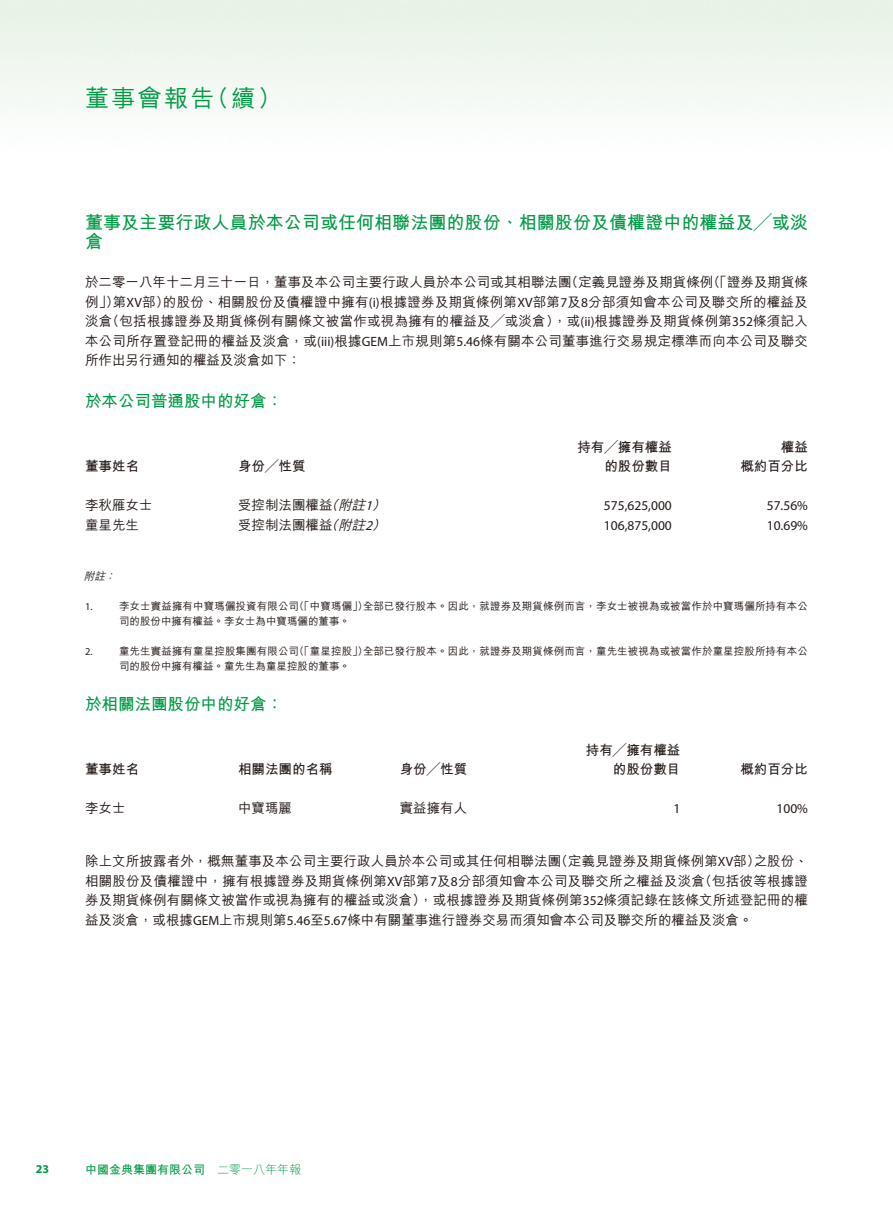
<style>
.page{position:relative;width:893px;height:1212px;background:#fff}
.page>*{position:absolute;margin:0;border:0;box-sizing:border-box;transform-origin:0 0}
.t1{font:500 24px "M Hei HK";letter-spacing:.1em;color:#009a45}
.t2{font:700 18px/19.5px "M Hei HK";letter-spacing:.005em;color:#009a45}
.t3{font:700 16.5px "M Hei HK";color:#009a45}
.t4{font:500 13.5px/19.5px "M Hei HK";letter-spacing:.01em;color:#231916}
.t5{font:700 13.5px/19.5px "M Hei HK";color:#231916;text-align:right}
.t6{font:13.5px "Myriad Pro";color:#231916}
.t7{font:italic 500 13.5px "M Hei HK";color:#231916}
.t8{font:700 12px "M Hei HK";color:#009a45}
.t9{font:300 12px "M Hei HK";color:#009a45}
.t10{font:700 12px "Myriad Pro";color:#009a45}
.t11{font:500 10.5px "M Hei HK";letter-spacing:.01em;color:#231916}
.t12{font:10.5px "Myriad Pro";color:#231916}
.t13{font:italic 500 10.5px "M Hei HK";color:#231916}
.s1{font-family:"Myriad Pro";font-weight:400}
.s2{font-style:italic}
</style>
<div class="page">
<h1 class="t1" style="left:85px;top:81px;width:131px">董事會報告</h1>
<h1 class="t1" style="left:205px;top:81px;width:78px">（續(</h1>
<h2 class="t2" style="left:85px;top:211px;width:724px">董事及主要行政人員於本公司或任何相聯法團的股份、相關股份及債權證中的權益及╱或淡倉</h2>
<p class="t4" style="left:707px;top:272px;width:103px">（「證券及期貨條</p>
<p class="t4" style="left:565px;top:272px;width:150px">（定義見證券及期貨條例</p>
<p class="t4" style="left:163px;top:272px;width:646px;text-indent:-78px">於二零一八年十二月三十一日，董事及本公司主要行政人員於本公司或其相聯法團<br>的股份、相關股份及債權證中擁有 <span class="s1">)i(</span> 根據證券及期貨條例第<span class="s1">XV</span>部第及<span class="s1">7 8</span>分部須知會本公司及聯交所的權益及</p>
<p class="t4" style="left:106px;top:291px;width:704px;text-indent:-21px">例」）<br>（包括根據證券及期貨條例有關條文被當作或視為擁有的權益及╱或淡倉，）或 <span class="s1">)i i(</span> 根據證券及期貨條例第<span class="s1">352</span>條須記入</p>
<p class="t4" style="left:113px;top:291px;width:58px">第<span class="s1">XV</span>部）</p>
<p class="t4" style="left:85px;top:311px;width:724px">淡倉<br>本公司所存置登記冊的權益及淡倉，或<span class="s1">(iii)</span>根據<span class="s1">GEM</span>上市規則第<span class="s1">5.46</span>條有關本公司董事進行交易規定標準而向本公司及聯交所作出另行通知的權益及淡倉如下：</p>
<p class="t3" style="left:85px;top:389px;width:199px">於本公司普通股中的好倉：</p>
<p class="t5" style="left:85px;top:456px;width:55px">董事姓名</p>
<p class="t4" style="left:85px;top:495px;width:69px">李秋雁女士</p>
<p class="t4" style="left:85px;top:514px;width:55px">童星先生</p>
<p class="t13" style="left:84px;top:569px;width:26px">附註</p>
<p class="t13" style="left:105px;top:569px;width:16px">：</p>
<p class="t5" style="left:238px;top:456px;width:69px">身份╱性質</p>
<p class="t4" style="left:238px;top:495px;width:133px">受控制法團權益<span class="s2">附註</span></p>
<p class="t7" style="left:324px;top:496px;width:20px">（</p>
<p class="t7" style="left:365px;top:496px;width:27px">(<span class="s1">1</span></p>
<p class="t4" style="left:238px;top:514px;width:133px">受控制法團權益<span class="s2">附註</span></p>
<p class="t7" style="left:324px;top:515px;width:20px">（</p>
<p class="t7" style="left:365px;top:515px;width:27px">(<span class="s1">2</span></p>
<p class="t5" style="left:577px;top:436px;width:96px">持有╱擁有權益的股份數目</p>
<p class="t5" style="left:740px;top:436px;width:69px">權益<br>概約百分比</p>
<p class="t6" style="left:767px;top:498px;width:43px">57.56%</p>
<p class="t6" style="left:604px;top:498px;width:69px">575,625,000</p>
<p class="t6" style="left:604px;top:517px;width:69px">106,875,000</p>
<p class="t6" style="left:767px;top:517px;width:43px">10.69%</p>
<p class="t12" style="left:85px;top:600px;width:9px">1.</p>
<p class="t12" style="left:85px;top:645px;width:9px">2.</p>
<p class="t11" style="left:119px;top:599px;width:182px">李女士實益擁有中寶瑪儷投資有限公司</p>
<p class="t11" style="left:294px;top:599px;width:76px">（「中寶瑪儷」）</p>
<p class="t11" style="left:363px;top:599px;width:446px">全部已發行股本。因此，就證券及期貨條例而言，李女士被視為或被當作於中寶瑪儷所持有本公</p>
<p class="t11" style="left:119px;top:614px;width:232px">司的股份中擁有權益。李女士為中寶瑪儷的董事。</p>
<p class="t11" style="left:119px;top:644px;width:182px">童先生實益擁有童星控股集團有限公司</p>
<p class="t11" style="left:363px;top:644px;width:446px">全部已發行股本。因此，就證券及期貨條例而言，童先生被視為或被當作於童星控股所持有本公</p>
<p class="t11" style="left:294px;top:644px;width:76px">（「童星控股」）</p>
<p class="t11" style="left:119px;top:659px;width:232px">司的股份中擁有權益。童先生為童星控股的董事。</p>
<p class="t3" style="left:85px;top:692px;width:199px">於相關法團股份中的好倉：</p>
<p class="t5" style="left:586px;top:739px;width:96px">持有╱擁有權益</p>
<p class="t5" style="left:85px;top:758px;width:55px">董事姓名</p>
<p class="t5" style="left:238px;top:758px;width:96px">相關法團的名稱</p>
<p class="t5" style="left:400px;top:758px;width:69px">身份╱性質</p>
<p class="t5" style="left:613px;top:758px;width:69px">的股份數目</p>
<p class="t5" style="left:740px;top:758px;width:69px">概約百分比</p>
<p class="t4" style="left:85px;top:797px;width:42px">李女士</p>
<p class="t4" style="left:238px;top:797px;width:55px">中寶瑪麗</p>
<p class="t4" style="left:400px;top:797px;width:69px">實益擁有人</p>
<p class="t6" style="left:673px;top:800px;width:8px">1</p>
<p class="t6" style="left:776px;top:800px;width:33px">100%</p>
<p class="t4" style="left:85px;top:850px;width:478px">除上文所披露者外，概無董事及本公司主要行政人員於本公司或其任何相聯法團</p>
<p class="t4" style="left:555px;top:850px;width:207px">（定義見證券及期貨條例第<span class="s1">XV</span>部）</p>
<p class="t4" style="left:754px;top:850px;width:56px">之股份、</p>
<p class="t4" style="left:85px;top:870px;width:724px">相關股份及債權證中，擁有根據證券及期貨條例第<span class="s1">XV</span>部第及<span class="s1">7 8</span>分部須知會本公司及聯交所之權益及淡倉<br>券及期貨條例有關條文被當作或視為擁有的權益或淡倉，）或根據證券及期貨條例第<span class="s1">352</span>條須記錄在該條文所述登記冊的權益及淡倉，或根據<span class="s1">GEM</span>上市規則第<span class="s1">5.46</span>至<span class="s1">5.67</span>條中有關董事進行證券交易而須知會本公司及聯交所的權益及淡倉。</p>
<p class="t4" style="left:698px;top:870px;width:111px">（包括彼等根據證</p>
<p class="t10" style="left:36px;top:1161px;width:15px">23</p>
<p class="t8" style="left:85px;top:1160px;width:121px">中國金典集團有限公司</p>
<p class="t9" style="left:217px;top:1163px;width:85px">二零一八年年報</p>
</div>
